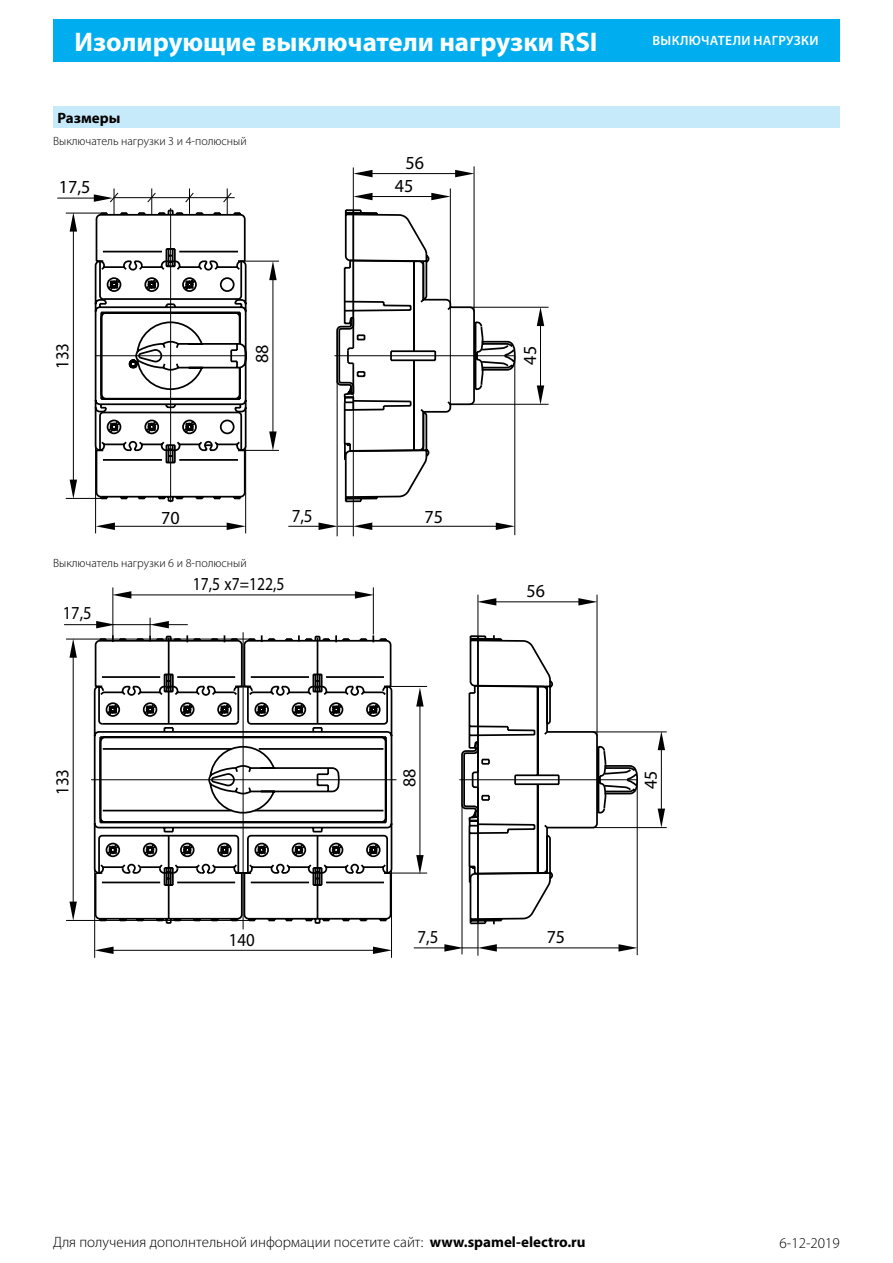
<style>
.page{position:relative;width:893px;height:1263px;background:#fff}
.page>*{position:absolute;margin:0;border:0;box-sizing:border-box;transform-origin:0 0}
.t1{font:700 27px "Myriad Pro";color:#fff}
.Cecha_Wymiary{font:18.45px "Myriad Pro";color:#000}
.Cecha_Wymiary-2{font:18.45px "Myriad Pro";color:#000;scale:.92 1}
.Cecha_Wymiary_2{font:18.3px "Myriad Pro";color:#000;scale:.85 1}
.Cecha_Wymiary_2-2{font:18.3px "Myriad Pro";color:#000;scale:.92 1}
.Cecha_Wymiary_2-3{font:18.3px "Myriad Pro";color:#000}
.Cecha_Wymiary_2-4{font:18.3px "Myriad Pro";color:#000;scale:.9 1}
.t2{font:300 15px "Myriad Pro";color:#000}
.Überschrift{font:700 15px "Myriad Pro";color:#000}
.t3{font:600 13.5px "Myriad Pro";letter-spacing:.02em;color:#fff}
.Text_normal_block{font:300 12px "Myriad Pro";color:#000}
.s1{font-weight:700}
</style>
<div class="page">
<div style="left:53px;top:19px;width:787px;height:43px;background:#00aeef"></div>
<div style="left:53px;top:106px;width:787px;height:22px;background:#c7eafb"></div>
<hr style="left:73px;top:231px;width:1px;height:249px;background:#000">
<svg style="left:70px;top:480px;width:7px;height:18px"></svg>
<svg style="left:70px;top:212px;width:7px;height:20px"></svg>
<hr style="left:245px;top:446px;width:1px;height:87px;background:#000">
<hr style="left:95px;top:446px;width:1px;height:87px;background:#000">
<hr style="left:66px;top:213px;width:35px;height:1px;background:#000">
<hr style="left:66px;top:498px;width:35px;height:1px;background:#000">
<hr style="left:540px;top:325px;width:1px;height:61px;background:#000">
<svg style="left:537px;top:385px;width:7px;height:19px"></svg>
<svg style="left:537px;top:308px;width:7px;height:18px"></svg>
<hr style="left:470px;top:307px;width:79px;height:1px;background:#000">
<hr style="left:470px;top:404px;width:79px;height:1px;background:#000">
<hr style="left:372px;top:196px;width:60px;height:1px;background:#000">
<svg style="left:354px;top:193px;width:19px;height:7px"></svg>
<svg style="left:431px;top:193px;width:19px;height:7px"></svg>
<hr style="left:450px;top:188px;width:1px;height:216px;background:#000">
<hr style="left:372px;top:173px;width:84px;height:1px;background:#000">
<svg style="left:354px;top:170px;width:19px;height:7px"></svg>
<svg style="left:455px;top:170px;width:19px;height:7px"></svg>
<hr style="left:57px;top:198px;width:38px;height:1px;background:#000">
<hr style="left:114px;top:197px;width:121px;height:1px;background:#000">
<hr style="left:514px;top:356px;width:1px;height:179px;background:#000">
<hr style="left:353px;top:394px;width:1px;height:142px;background:#000">
<hr style="left:474px;top:166px;width:1px;height:146px;background:#000">
<hr style="left:353px;top:167px;width:1px;height:151px;background:#000">
<hr style="left:337px;top:381px;width:1px;height:155px;background:#000">
<svg style="left:430px;top:259px;width:87px;height:194px"></svg>
<svg style="left:95px;top:211px;width:335px;height:292px"></svg>
<svg style="left:94px;top:188px;width:138px;height:27px"></svg>
<hr style="left:114px;top:526px;width:114px;height:1px;background:#000">
<svg style="left:96px;top:522px;width:19px;height:8px"></svg>
<svg style="left:227px;top:522px;width:19px;height:8px"></svg>
<hr style="left:371px;top:526px;width:126px;height:1px;background:#000">
<svg style="left:496px;top:522px;width:19px;height:8px"></svg>
<hr style="left:288px;top:526px;width:31px;height:1px;background:#000">
<svg style="left:319px;top:522px;width:53px;height:8px"></svg>
<hr style="left:73px;top:657px;width:1px;height:245px;background:#000">
<svg style="left:69px;top:901px;width:8px;height:19px"></svg>
<svg style="left:69px;top:640px;width:8px;height:18px"></svg>
<hr style="left:66px;top:639px;width:183px;height:1px;background:#000">
<hr style="left:66px;top:920px;width:183px;height:1px;background:#000">
<hr style="left:661px;top:749px;width:1px;height:60px;background:#000">
<svg style="left:658px;top:808px;width:7px;height:19px"></svg>
<svg style="left:658px;top:732px;width:7px;height:18px"></svg>
<hr style="left:593px;top:731px;width:74px;height:1px;background:#000">
<hr style="left:593px;top:827px;width:74px;height:1px;background:#000">
<hr style="left:495px;top:601px;width:84px;height:1px;background:#000">
<svg style="left:478px;top:598px;width:18px;height:7px"></svg>
<svg style="left:578px;top:598px;width:19px;height:7px"></svg>
<hr style="left:597px;top:595px;width:1px;height:141px;background:#000">
<hr style="left:477px;top:595px;width:1px;height:147px;background:#000">
<hr style="left:477px;top:818px;width:1px;height:138px;background:#000">
<hr style="left:462px;top:805px;width:1px;height:149px;background:#000">
<hr style="left:637px;top:780px;width:1px;height:175px;background:#000">
<hr style="left:113px;top:624px;width:38px;height:1px;background:#000">
<hr style="left:64px;top:624px;width:33px;height:1px;background:#000">
<svg style="left:96px;top:621px;width:19px;height:7px"></svg>
<hr style="left:391px;top:869px;width:1px;height:89px;background:#000">
<hr style="left:94px;top:869px;width:1px;height:89px;background:#000">
<hr style="left:131px;top:594px;width:225px;height:1px;background:#000">
<svg style="left:113px;top:591px;width:18px;height:8px"></svg>
<svg style="left:355px;top:591px;width:18px;height:8px"></svg>
<hr style="left:373px;top:587px;width:1px;height:47px;background:#000">
<hr style="left:112px;top:587px;width:1px;height:50px;background:#000">
<hr style="left:91px;top:779px;width:305px;height:1px;background:#000">
<svg style="left:149px;top:618px;width:39px;height:15px"></svg>
<hr style="left:243px;top:632px;width:1px;height:297px;background:#000">
<svg style="left:93px;top:633px;width:546px;height:293px"></svg>
<svg style="left:246px;top:634px;width:387px;height:291px"></svg>
<svg style="left:379px;top:690px;width:9px;height:185px"></svg>
<svg style="left:97px;top:685px;width:282px;height:190px"></svg>
<svg style="left:105px;top:690px;width:276px;height:167px"></svg>
<hr style="left:496px;top:947px;width:123px;height:1px;background:#000">
<svg style="left:618px;top:944px;width:20px;height:7px"></svg>
<hr style="left:414px;top:947px;width:31px;height:1px;background:#000">
<svg style="left:444px;top:944px;width:53px;height:7px"></svg>
<hr style="left:113px;top:950px;width:261px;height:1px;background:#000">
<svg style="left:94px;top:946px;width:20px;height:8px"></svg>
<svg style="left:373px;top:946px;width:18px;height:8px"></svg>
<h1 class="t1" style="left:74px;top:24px;width:525px">Изолирующие выключатели нагрузки RSI</h1>
<p class="Überschrift" style="left:57px;top:108px;width:64px">Размеры</p>
<p class="Text_normal_block" style="left:53px;top:134px;width:195px">Выключатель нагрузки 3 и 4-полюсный</p>
<p class="Cecha_Wymiary" style="left:59px;top:175px;width:33px">17,5</p>
<p class="Cecha_Wymiary" style="left:406px;top:151px;width:20px">56</p>
<p class="Cecha_Wymiary" style="left:395px;top:174px;width:20px">45</p>
<p class="t3" style="left:653px;top:32px;width:167px">ВЫКЛЮЧАТЕЛИ НАГРУЗКИ</p>
<p class="Cecha_Wymiary-2" style="left:51px;top:369px;width:30px;rotate:-90deg">133</p>
<p class="Cecha_Wymiary" style="left:518px;top:364px;width:20px;rotate:-90deg">45</p>
<p class="Cecha_Wymiary" style="left:251px;top:363px;width:20px;rotate:-90deg">88</p>
<p class="Cecha_Wymiary" style="left:161px;top:506px;width:20px">70</p>
<p class="Cecha_Wymiary-2" style="left:292px;top:504px;width:24px">7,5</p>
<p class="Cecha_Wymiary" style="left:425px;top:505px;width:20px">75</p>
<p class="Text_normal_block" style="left:53px;top:556px;width:195px">Выключатель нагрузки 6 и 8-полюсный</p>
<p class="Cecha_Wymiary_2-4" style="left:63px;top:602px;width:33px">17,5</p>
<p class="Cecha_Wymiary_2" style="left:193px;top:573px;width:109px">17,5 x7=122,5</p>
<p class="Cecha_Wymiary_2-3" style="left:527px;top:580px;width:20px">56</p>
<p class="Cecha_Wymiary_2-3" style="left:398px;top:787px;width:20px;rotate:-90deg">88</p>
<p class="Cecha_Wymiary_2-2" style="left:51px;top:795px;width:30px;rotate:-90deg">133</p>
<p class="Cecha_Wymiary_2-3" style="left:639px;top:789px;width:20px;rotate:-90deg">45</p>
<p class="Cecha_Wymiary_2-2" style="left:229px;top:928px;width:30px">140</p>
<p class="Cecha_Wymiary_2-2" style="left:418px;top:926px;width:24px">7,5</p>
<p class="Cecha_Wymiary_2-3" style="left:547px;top:926px;width:20px">75</p>
<p class="t2" style="left:53px;top:1234px;width:534px">Для получения дополнтельной информации посетите сайт: <span class="s1">www.spamel-electro.ru</span></p>
<p class="t2" style="left:780px;top:1234px;width:62px">6-12-2019</p>
</div>
